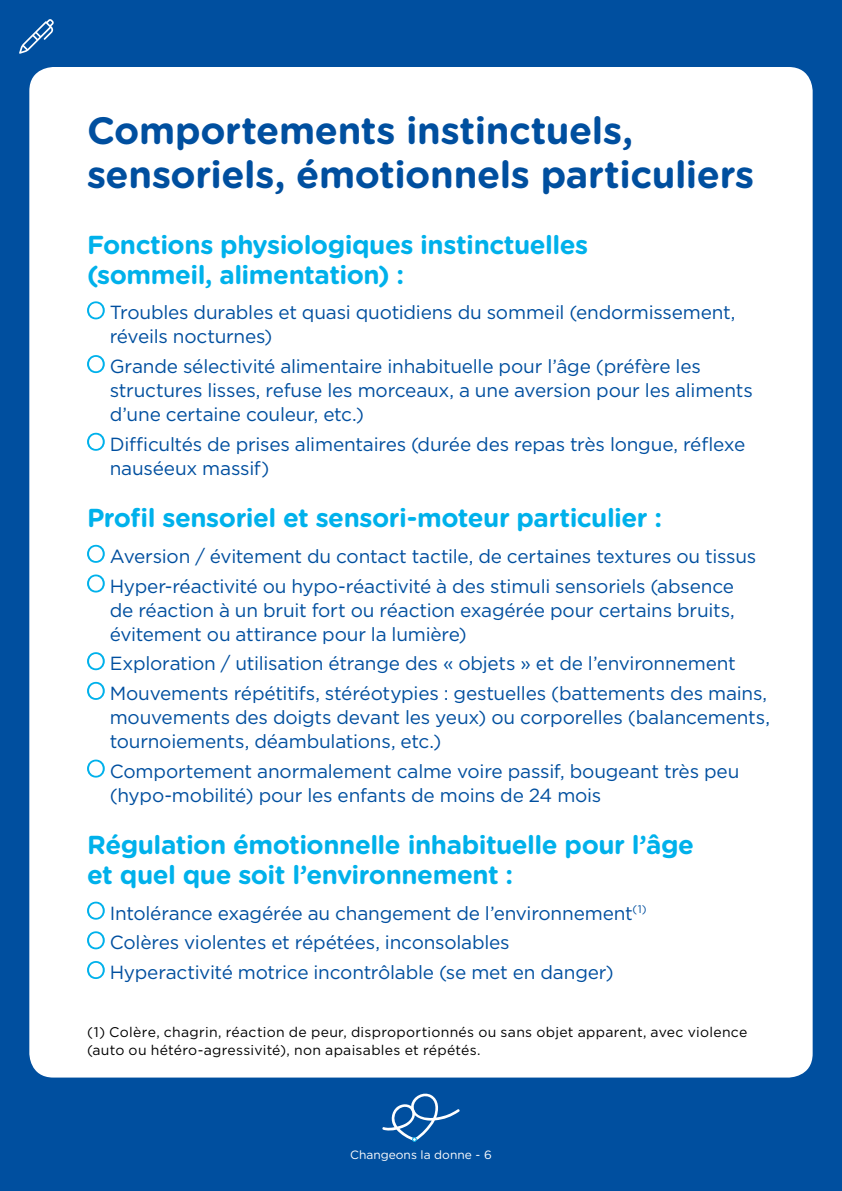
<style>
.page{position:relative;width:842px;height:1191px;background:#004f9f}
.page>*{position:absolute;margin:0;border:0;box-sizing:border-box;transform-origin:0 0}
.H2_bleu_foncé{font:700 38px/44px "Gotham Rounded";letter-spacing:-.01em;color:#004f9f}
.H3_formulaires{font:700 26px/30px "Gotham Rounded";letter-spacing:-.02em;color:#00b1eb}
.Texte_liste_à_cocher{font:19px/24px "Gotham";letter-spacing:-.01em;color:#004f9f}
.renvois{font:14px/18px "Gotham";letter-spacing:.02em;color:#000}
.t1{font:12px "Gotham Rounded";color:#fff}
</style>
<div class="page">
<svg style="left:19px;top:19px;width:35px;height:35px"></svg>
<div style="left:29px;top:67px;width:784px;height:1010px;background:#fff;border-radius:24px"></div>
<svg style="left:382px;top:1093px;width:78px;height:48px"></svg>
<svg style="left:87px;top:301px;width:18px;height:18px"></svg>
<svg style="left:87px;top:355px;width:18px;height:18px"></svg>
<svg style="left:87px;top:433px;width:18px;height:18px"></svg>
<svg style="left:87px;top:545px;width:18px;height:18px"></svg>
<svg style="left:87px;top:574px;width:18px;height:18px"></svg>
<svg style="left:87px;top:652px;width:18px;height:18px"></svg>
<svg style="left:87px;top:682px;width:18px;height:18px"></svg>
<svg style="left:87px;top:759px;width:18px;height:18px"></svg>
<svg style="left:87px;top:901px;width:18px;height:18px"></svg>
<svg style="left:87px;top:931px;width:18px;height:18px"></svg>
<svg style="left:87px;top:961px;width:18px;height:18px"></svg>
<p class="H2_bleu_foncé" style="left:87px;top:107px;width:669px">Comportements instinctuels, sensoriels, émotionnels particuliers</p>
<p class="H3_formulaires" style="left:87px;top:229px;width:503px">Fonctions physiologiques instinctuelles (sommeil, alimentation) :</p>
<p class="Texte_liste_à_cocher" style="left:110px;top:300px;width:627px">Troubles durables et quasi quotidiens du sommeil (endormissement, réveils nocturnes)</p>
<p class="Texte_liste_à_cocher" style="left:110px;top:354px;width:645px">Grande sélectivité alimentaire inhabituelle pour l’âge (préfère les structures lisses, refuse les morceaux, a une aversion pour les aliments d’une certaine couleur, etc.)</p>
<p class="Texte_liste_à_cocher" style="left:110px;top:431px;width:637px">Difficultés de prises alimentaires (durée des repas très longue, réflexe nauséeux massif)</p>
<p class="H3_formulaires" style="left:87px;top:502px;width:577px">Profil sensoriel et sensori-moteur particulier :</p>
<p class="Texte_liste_à_cocher" style="left:110px;top:544px;width:648px">Aversion / évitement du contact tactile, de certaines textures ou tissus</p>
<p class="Texte_liste_à_cocher" style="left:110px;top:573px;width:627px;text-align:justify">Hyper-réactivité ou hypo-réactivité à des stimuli sensoriels (absence de réaction à un bruit fort ou réaction exagérée pour certains bruits, évitement ou attirance pour la lumière)</p>
<p class="Texte_liste_à_cocher" style="left:110px;top:651px;width:628px">Exploration / utilisation étrange des « objets » et de l’environnement</p>
<p class="Texte_liste_à_cocher" style="left:110px;top:681px;width:662px">Mouvements répétitifs, stéréotypies : gestuelles (battements des mains, mouvements des doigts devant les yeux) ou corporelles (balancements, tournoiements, déambulations, etc.)</p>
<p class="Texte_liste_à_cocher" style="left:110px;top:758px;width:631px">Comportement anormalement calme voire passif, bougeant très peu (hypo-mobilité) pour les enfants de moins de 24 mois</p>
<p class="H3_formulaires" style="left:87px;top:829px;width:609px">Régulation émotionnelle inhabituelle pour l’âge et quel que soit l’environnement :</p>
<p class="Texte_liste_à_cocher" style="left:110px;top:900px;width:538px">Intolérance exagérée au changement de l’environnement<sup>(1)</sup></p>
<p class="Texte_liste_à_cocher" style="left:110px;top:930px;width:401px">Colères violentes et répétées, inconsolables</p>
<p class="Texte_liste_à_cocher" style="left:110px;top:960px;width:505px">Hyperactivité motrice incontrôlable (se met en danger)</p>
<p class="renvois" style="left:87px;top:1022px;width:662px">(1) Colère, chagrin, réaction de peur, disproportionnés ou sans objet apparent, avec violence (auto ou hétéro-agressivité), non apaisables et répétés.</p>
<p class="t1" style="left:350px;top:1147px;width:143px">Changeons la donne - 6</p>
</div>
